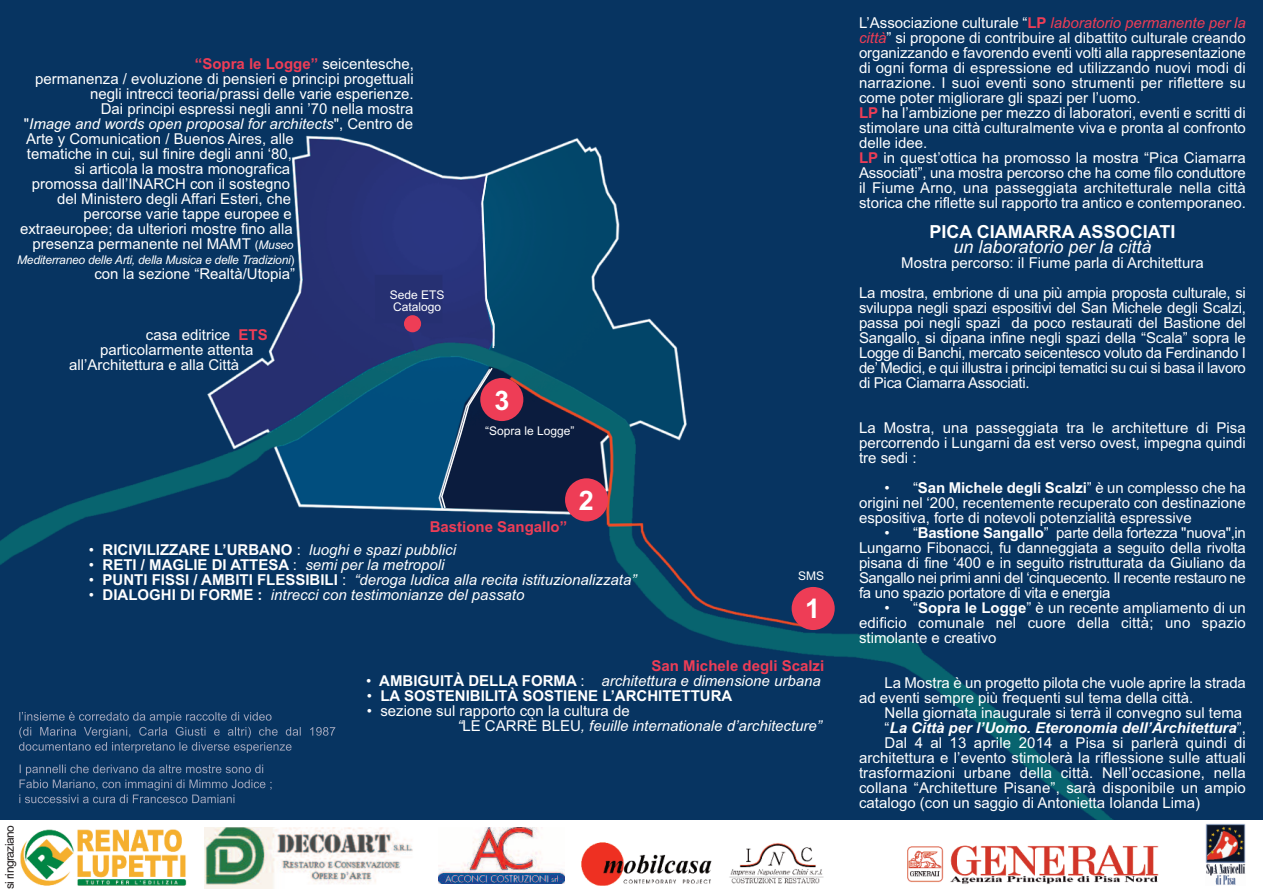
<style>
.page{position:relative;width:1263px;height:893px;background:#fff}
.page>*{position:absolute;margin:0;border:0;box-sizing:border-box;transform-origin:0 0}
.t1{font:700 27px "Arial";color:#fff}
.t2{font:italic 18px "Arial";color:#fff}
.t3{font:700 18px "Arial";color:#fff}
.t4{font:15px/15px "Arial";color:#fff;text-align:justify}
.t5{font:italic 15px "Arial";color:#fff}
.t6{font:700 15px "Arial";color:#fff}
.t7{font:15px/30px "Arial";letter-spacing:-.02em;color:#fff;text-align:center}
.t8{font:700 15px "Arial";color:#ee3d56}
.t9{font:italic 700 15px "Arial";color:#fff}
.t10{font:italic 12px "Arial";letter-spacing:-.02em;color:#fff}
.t11{font:12px/12px "Arial";color:#fff}
.t12{font:12px "Arial";letter-spacing:-.05em;color:#231f20}
.s1{font-weight:400;color:#fff}
.s2{font-style:normal}
.s3{font-size:12px}
.s4{font-style:italic;font-size:12px}
.s5{font-weight:700;color:#ee3d56}
.s6{font-weight:400}
.s7{font-weight:400;font-style:italic}
.s8{font-weight:700;font-style:normal}
.s9{font-style:italic}
.s10{font-style:italic;color:#ee3d56}
.s11{font-weight:700}
.s12{font-weight:400;font-style:normal}
</style>
<div class="page">
<img style="left:0;top:0;width:1263px;height:820px">
<svg style="left:481px;top:173px;width:14px;height:174px;background:#34618a"></svg>
<svg style="left:440px;top:366px;width:54px;height:144px;background:#173c61"></svg>
<div style="left:565px;top:478px;width:43px;height:43px;background:#ee3d56;border-radius:50%"></div>
<div style="left:480px;top:378px;width:43px;height:43px;background:#ee3d56;border-radius:50%"></div>
<div style="left:792px;top:587px;width:43px;height:43px;background:#ee3d56;border-radius:50%"></div>
<div style="left:404px;top:315px;width:17px;height:17px;background:#ee3d56;border-radius:50%"></div>
<img style="left:20px;top:829px;width:167px;height:57px">
<img style="left:205px;top:827px;width:208px;height:62px">
<img style="left:438px;top:827px;width:126px;height:57px">
<img style="left:581px;top:842px;width:131px;height:44px">
<img style="left:907px;top:845px;width:252px;height:39px">
<img style="left:729px;top:843px;width:95px;height:40px">
<img style="left:1206px;top:824px;width:40px;height:61px">
<img style="left:19px;top:712px;width:76px;height:9px">
<img style="left:19px;top:727px;width:83px;height:11px">
<img style="left:19px;top:742px;width:63px;height:9px">
<img style="left:20px;top:764px;width:78px;height:11px">
<img style="left:19px;top:779px;width:62px;height:9px">
<img style="left:19px;top:794px;width:57px;height:9px">
<p class="t8" style="left:195px;top:55px;width:221px">“Sopra le Logge” <span class="s1">seicentesche,</span></p>
<p class="t4" style="left:35px;top:71px;width:380px">permanenza / evoluzione di pensieri e principi progettuali</p>
<p class="t4" style="left:90px;top:86px;width:325px">negli intrecci teoria/prassi delle varie esperienze.</p>
<p class="t4" style="left:101px;top:101px;width:314px">Dai principi espressi negli anni ’70 nella mostra</p>
<p class="t5" style="left:24px;top:115px;width:391px"><span class="s2">"</span>Image and words open proposal for architects<span class="s2">", Centro de</span></p>
<p class="t4" style="left:26px;top:131px;width:269px">Arte y Comunication / Buenos Aires, alle</p>
<p class="t4" style="left:27px;top:146px;width:267px">tematiche in cui, sul finire degli anni ‘80,</p>
<p class="t4" style="left:74px;top:161px;width:217px">si articola la mostra monografica</p>
<p class="t4" style="left:32px;top:176px;width:260px">promossa dall’INARCH con il sostegno</p>
<p class="t4" style="left:57px;top:191px;width:235px">del Ministero degli Affari Esteri, che</p>
<p class="t4" style="left:83px;top:206px;width:210px">percorse varie tappe europee e</p>
<p class="t4" style="left:20px;top:221px;width:274px">extraeuropee; da ulteriori mostre fino alla</p>
<p class="t4" style="left:32px;top:236px;width:263px">presenza permanente nel MAMT <span class="s3">(</span><span class="s4">Museo</span></p>
<p class="t10" style="left:17px;top:253px;width:279px">Mediterraneo delle Arti, della Musica e delle Tradizioni<span class="s2">)</span></p>
<p class="t4" style="left:94px;top:266px;width:202px">con la sezione “Realtà/Utopia”</p>
<p class="t4" style="left:146px;top:327px;width:123px">casa editrice <span class="s5">ETS</span></p>
<p class="t4" style="left:100px;top:342px;width:155px">particolarmente attenta</p>
<p class="t4" style="left:69px;top:357px;width:172px">all’Architettura e alla Città</p>
<p class="t11" style="left:390px;top:289px;width:56px">Sede ETS<br>Catalogo</p>
<h1 class="t1" style="left:494px;top:384px;width:17px">3</h1>
<p class="t11" style="left:485px;top:425px;width:91px">“Sopra le Logge”</p>
<h1 class="t1" style="left:579px;top:485px;width:17px">2</h1>
<p class="t8" style="left:430px;top:518px;width:139px">Bastione Sangallo”</p>
<p class="t6" style="left:89px;top:541px;width:369px"><span class="s6">•</span> RICIVILIZZARE L’URBANO <span class="s6">:</span> <span class="s7">luoghi e spazi pubblici</span></p>
<p class="t6" style="left:89px;top:556px;width:357px"><span class="s6">•</span> RETI / MAGLIE DI ATTESA <span class="s6">:</span> <span class="s7">semi per la metropoli</span></p>
<p class="t5" style="left:89px;top:571px;width:549px"><span class="s2">•</span> <span class="s8">PUNTI FISSI / AMBITI FLESSIBILI</span> <span class="s2">:</span> “deroga ludica alla recita istituzionalizzata”</p>
<p class="t5" style="left:89px;top:586px;width:437px"><span class="s2">•</span> <span class="s8">DIALOGHI DI FORME :</span> intrecci con testimonianze del passato</p>
<p class="t11" style="left:798px;top:570px;width:28px">SMS</p>
<h1 class="t1" style="left:805px;top:593px;width:17px">1</h1>
<p class="t12" style="left:3px;top:889px;width:65px;rotate:-90deg">si ringraziano</p>
<p class="t8" style="left:652px;top:657px;width:174px">San Michele degli Scalzi</p>
<p class="t5" style="left:366px;top:672px;width:456px"><span class="s2">•</span> <span class="s8">AMBIGUITÀ DELLA FORMA</span> <span class="s2">:</span> architettura e dimensione urbana</p>
<p class="t6" style="left:367px;top:687px;width:367px"><span class="s6">•</span> LA SOSTENIBILITÀ SOSTIENE L’ARCHITETTURA</p>
<p class="t4" style="left:457px;top:703px;width:366px;text-indent:-91px">• sezione sul rapporto con la cultura de<br><span class="s9">“</span>LE CARRÈ BLEU<span class="s9">, feuille internationale d’architecture”</span></p>
<p class="t4" style="left:859px;top:15px;width:388px;text-align:left">L’Associazione culturale “<span class="s5">LP</span> <span class="s10">laboratorio permanente per la città</span>” si propone di contribuire al dibattito culturale creando organizzando e favorendo eventi volti alla rappresentazione di ogni forma di espressione ed utilizzando nuovi modi di narrazione. I suoi eventi sono strumenti per riflettere su come poter migliorare gli spazi per l’uomo.<br><span class="s5">LP</span> ha l’ambizione per mezzo di laboratori, eventi e scritti di stimolare una città culturalmente viva e pronta al confronto delle idee.<br><span class="s5">LP</span> in quest’ottica ha promosso la mostra “Pica Ciamarra Associati”, una mostra percorso che ha come filo conduttore il Fiume Arno, una passeggiata architetturale nella città storica che riflette sul rapporto tra antico e contemporaneo.</p>
<p class="t3" style="left:930px;top:221px;width:247px">PICA CIAMARRA ASSOCIATI</p>
<p class="t2" style="left:953px;top:236px;width:200px">un laboratorio per la città</p>
<p class="t7" style="left:859px;top:248px;width:388px">Mostra percorso: il Fiume parla di Architettura<br>La mostra, embrione di una più ampia proposta culturale, si</p>
<p class="t4" style="left:859px;top:300px;width:388px">sviluppa negli spazi espositivi del San Michele degli Scalzi, passa poi negli spazi da poco restaurati del Bastione del Sangallo, si dipana infine negli spazi della “Scala” sopra le Logge di Banchi, mercato seicentesco voluto da Ferdinando I de’ Medici, e qui illustra i principi tematici su cui si basa il lavoro di Pica Ciamarra Associati.</p>
<p class="t4" style="left:859px;top:420px;width:388px">La Mostra, una passeggiata tra le architetture di Pisa percorrendo i Lungarni da est verso ovest, impegna quindi tre sedi :</p>
<p class="t4" style="left:859px;top:480px;width:388px;text-indent:26px">• “<span class="s11">San Michele degli Scalzi</span>” è un complesso che ha origini nel ‘200, recentemente recuperato con destinazione espositiva, forte di notevoli potenzialità espressive</p>
<p class="t4" style="left:859px;top:525px;width:388px;text-indent:26px">• “<span class="s11">Bastione Sangallo</span>” parte della fortezza "nuova",in Lungarno Fibonacci, fu danneggiata a seguito della rivolta pisana di fine ‘400 e in seguito ristrutturata da Giuliano da Sangallo nei primi anni del ‘cinquecento. Il recente restauro ne fa uno spazio portatore di vita e energia</p>
<p class="t4" style="left:859px;top:600px;width:388px;text-indent:26px">• “<span class="s11">Sopra le Logge</span>” è un recente ampliamento di un edificio comunale nel cuore della città; uno spazio stimolante e creativo</p>
<p class="t4" style="left:859px;top:675px;width:388px;text-indent:26px">La Mostra è un progetto pilota che vuole aprire la strada ad eventi sempre più frequenti sul tema della città.</p>
<p class="t4" style="left:884px;top:705px;width:359px">Nella giornata inaugurale si terrà il convegno sul tema</p>
<p class="t9" style="left:884px;top:719px;width:363px"><span class="s12">“</span>La Città per l’Uomo. Eteronomia dell’Architettura<span class="s12">”,</span></p>
<p class="t4" style="left:884px;top:735px;width:363px">Dal 4 al 13 aprile 2014 a Pisa si parlerà quindi di</p>
<p class="t4" style="left:859px;top:750px;width:388px">architettura e l’evento stimolerà la riflessione sulle attuali</p>
<p class="t4" style="left:859px;top:765px;width:388px">trasformazioni urbane della città. Nell’occasione, nella</p>
<p class="t4" style="left:859px;top:780px;width:388px">collana “Architetture Pisane”, sarà disponibile un ampio</p>
<p class="t4" style="left:859px;top:795px;width:343px">catalogo (con un saggio di Antonietta Iolanda Lima)</p>
</div>
